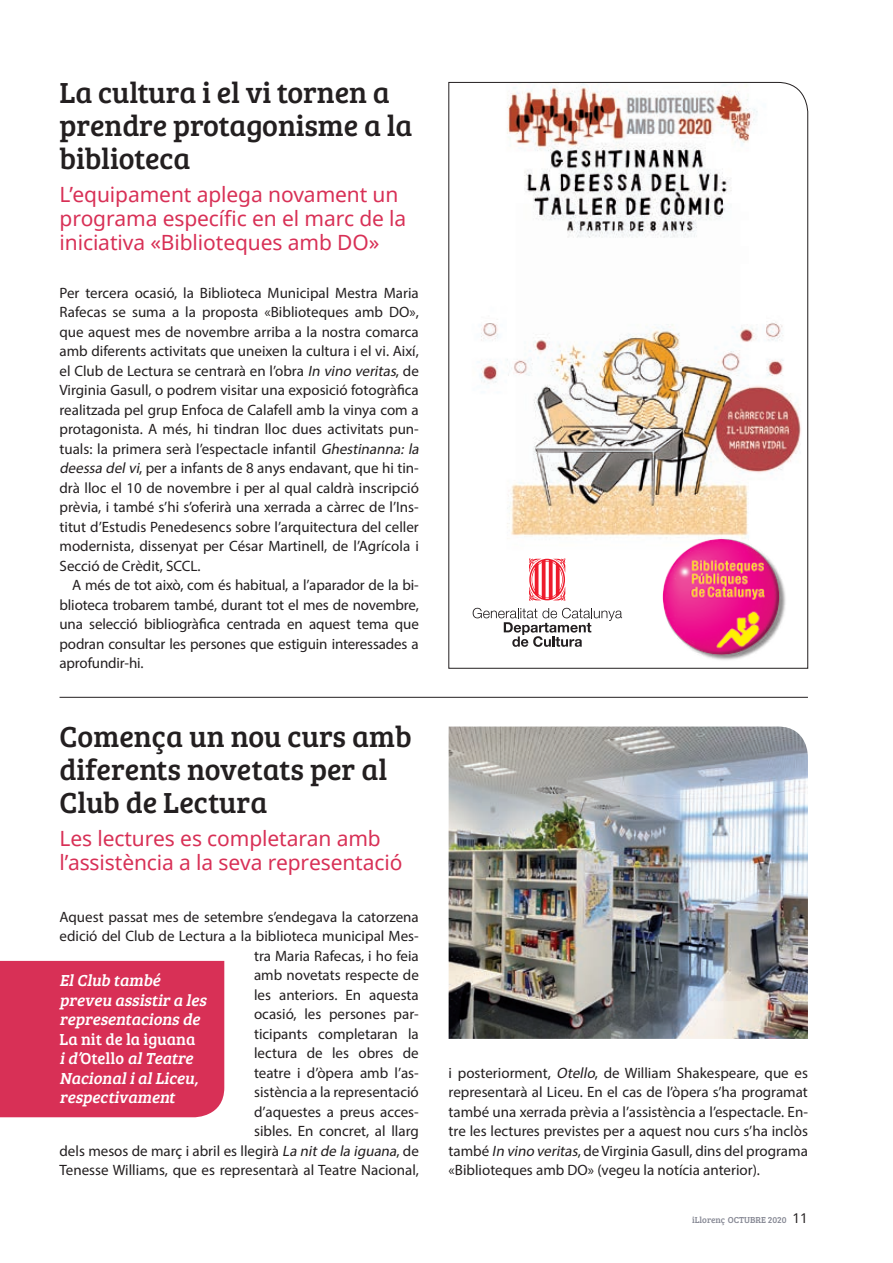
<style>
.page{position:relative;width:893px;height:1263px;background:#fff}
.page>*{position:absolute;margin:0;border:0;box-sizing:border-box;transform-origin:0 0}
.Subtítol{font:30px/33px "Bree Serif";letter-spacing:-.005em;color:#231f20}
.t1{font:21px/24px "Noto Sans";letter-spacing:-.005em;color:#d83056}
.Subtítol-2{font:italic 16.5px/19.5px "Bree Serif";color:#fff}
.t2{font:15px/19.5px "Myriad Pro";color:#231f20;text-align:justify}
.t3{font:9px "Bree Serif";color:#868894}
.s1{font-style:italic}
.s2{font-style:normal}
.s3{font-family:"Noto Sans";font-size:13.5px;color:#231f20}
</style>
<div class="page">
<img style="left:449px;top:726px;width:359px;height:313px">
<svg style="left:448px;top:82px;width:360px;height:587px"></svg>
<div style="left:0;top:961px;width:224px;height:156px;background:#d83056"></div>
<hr style="left:60px;top:697px;width:748px;height:1px;background:#231f20">
<img style="left:651px;top:528px;width:139px;height:138px">
<svg style="left:529px;top:558px;width:36px;height:43px"></svg>
<svg style="left:473px;top:608px;width:149px;height:39px"></svg>
<p class="Subtítol" style="left:60px;top:74px;width:354px">La cultura i el vi tornen a prendre protagonisme a la biblioteca</p>
<p class="t1" style="left:60px;top:182px;width:348px">L’equipament aplega novament un programa específic en el marc de la iniciativa «Biblioteques amb DO»</p>
<p class="t2" style="left:60px;top:283px;width:364px;text-align:left">Per tercera ocasió, la Biblioteca Municipal Mestra Maria Rafecas se suma a la proposta «Biblioteques amb DO», que aquest mes de novembre arriba a la nostra comarca amb diferents activitats que uneixen la cultura i el vi. Així, el Club de Lectura se centrarà en l’obra <span class="s1">In vino veritas</span>, de Virginia Gasull, o podrem visitar una exposició fotogràfica realitzada pel grup Enfoca de Calafell amb la vinya com a protagonista. A més, hi tindran lloc dues activitats pun&shy;tuals: la primera serà l’espectacle infantil <span class="s1">Ghestinanna: la deessa delvi</span>, per a infants de 8 anys endavant, que hi tin&shy;drà lloc el 10 de novembre i per al qual caldrà inscripció prèvia, i també s’hi s’oferirà una xerrada a càrrec de l’Ins&shy;titut d’Estudis Penedesencs sobre l’arquitectura del celler modernista, dissenyat per César Martinell, de l’Agrícola i Secció de Crèdit, SCCL.</p>
<p class="t2" style="left:60px;top:575px;width:361px;text-indent:13px">A més de tot això, com és habitual, a l’aparador de la bi&shy;blioteca trobarem també, durant tot el mes de novembre, una selecció bibliogràfica centrada en aquest tema que podran consultar les persones que estiguin interessades a aprofundir-hi.</p>
<p class="Subtítol" style="left:60px;top:718px;width:354px">Comença un nou curs amb diferents novetats per al<br>Club de Lectura</p>
<p class="t1" style="left:60px;top:826px;width:344px">Les lectures es completaran amb l’assistència a la seva representació</p>
<p class="t2" style="left:60px;top:907px;width:361px;text-align:right">Aquest passat mes de setembre s’endegava la catorzena edició del Club de Lectura a la biblioteca municipal Mes&shy;tra Maria Rafecas, i ho feia<br>amb novetats respecte de<br>les anteriors. En aquesta<br>ocasió, les persones par-<br>ticipants completaran la<br>lectura de les obres de<br>teatre i d’òpera amb l’as-<br>sistència a la representació<br>d’aquestes a preus acces-<br>sibles. En concret, al llarg<br>dels mesos de març i abril es llegirà <span class="s1">La nitde la iguana</span>, de Tenesse Williams, que es representarà al Teatre Nacional,</p>
<p class="Subtítol-2" style="left:60px;top:970px;width:152px">ElClub també preveu assistir a les representacions de<br><span class="s2">La nit de la iguana </span>id’<span class="s2">O t e l l o</span> alTeatre<br>NacionalialLiceu, respectivament</p>
<p class="t2" style="left:449px;top:1063px;width:361px">i posteriorment, <span class="s1">Otello</span>, de William Shakespeare, que es representarà al Liceu. En el cas de l’òpera s’ha programat també una xerrada prèvia a l’assistència a l’espectacle. En&shy;tre les lectures previstes per a aquest nou curs s’ha inclòs també <span class="s1">In vino veritas</span>, de Virginia Gasull, dins del programa «Biblioteques amb DO» (vegeu la notícia anterior).</p>
<p class="t3" style="left:692px;top:1213px;width:117px">iLlorenç OCTUBRE 2020 <span class="s3">11</span></p>
</div>
